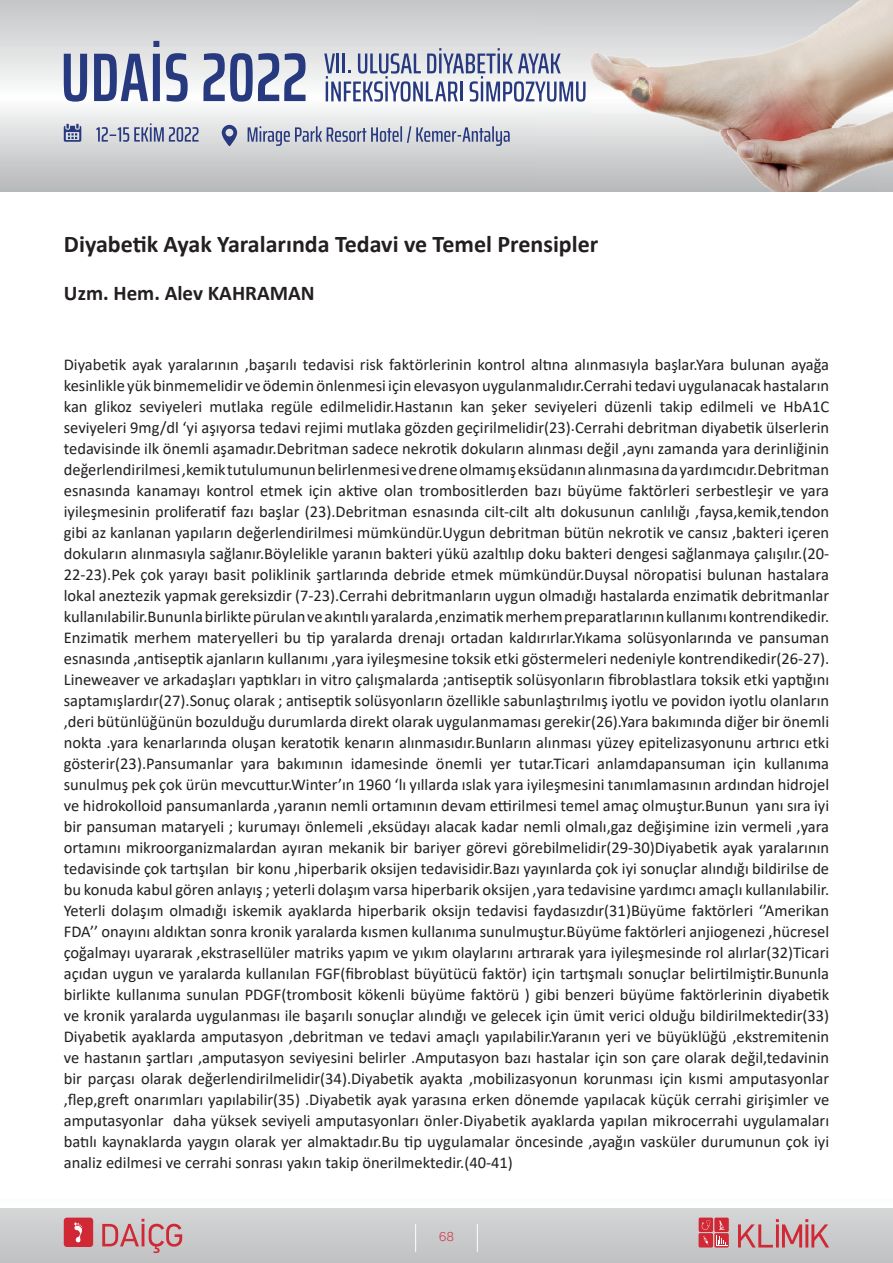
<style>
.page{position:relative;width:893px;height:1263px;background:#fff}
.page>*{position:absolute;margin:0;border:0;box-sizing:border-box;transform-origin:0 0}
.t1{font:700 24px "Calibri";color:#231f20}
.t2{font:700 21px "Calibri";color:#231f20}
.t3{font:16.5px/21px "Calibri";color:#231f20;text-align:justify}
.t4{font:100 13.5px "SF Compact Text";color:#d22637}
</style>
<div class="page">
<div style="left:64px;top:1217px;width:29px;height:30px;background:#d02935;border-radius:3px"></div>
<svg style="left:74px;top:1222px;width:9px;height:21px"></svg>
<svg style="left:102px;top:1219px;width:80px;height:34px;background:#cba2a6"></svg>
<svg style="left:738px;top:1219px;width:91px;height:28px;background:#cc9a9f"></svg>
<div style="left:699px;top:1233px;width:14px;height:14px;background:#d02935;border-radius:2px"></div>
<div style="left:699px;top:1217px;width:14px;height:15px;background:#d02935;border-radius:2px"></div>
<div style="left:714px;top:1217px;width:15px;height:15px;background:#d02935;border-radius:2px"></div>
<svg style="left:701px;top:1220px;width:9px;height:10px"></svg>
<svg style="left:703px;top:1236px;width:6px;height:9px"></svg>
<div style="left:714px;top:1233px;width:15px;height:14px;background:#d02935;border-radius:2px"></div>
<svg style="left:716px;top:1220px;width:11px;height:26px"></svg>
<svg style="left:880px;top:1208px;width:13px;height:12px"></svg>
<img style="left:537px;top:0;width:356px;height:191px">
<svg style="left:96px;top:123px;width:103px;height:19px;background:#adb2c6"></svg>
<svg style="left:64px;top:124px;width:17px;height:18px"></svg>
<svg style="left:248px;top:126px;width:262px;height:20px;background:#afb4c6"></svg>
<svg style="left:222px;top:125px;width:15px;height:21px"></svg>
<svg style="left:64px;top:54px;width:23px;height:48px"></svg>
<svg style="left:94px;top:41px;width:66px;height:60px;background:#929aba"></svg>
<svg style="left:166px;top:53px;width:22px;height:49px"></svg>
<svg style="left:203px;top:53px;width:102px;height:49px"></svg>
<svg style="left:324px;top:48px;width:261px;height:54px"></svg>
<h1 class="t1" style="left:64px;top:227px;width:536px">Diyabetik Ayak Yaralarında Tedavi ve Temel Prensipler</h1>
<p class="t2" style="left:64px;top:278px;width:252px">Uzm. Hem. Alev KAHRAMAN</p>
<p class="t3" style="left:64px;top:353px;width:767px">Diyabetik ayak yaralarının ,başarılı tedavisi risk faktörlerinin kontrol altına alınmasıyla başlar.Yara bulunan ayağa kesinlikle yük binmemelidir ve ödemin önlenmesi için elevasyon uygulanmalıdır.Cerrahi tedavi uygulanacak hastaların kan glikoz seviyeleri mutlaka regüle edilmelidir.Hastanın kan şeker seviyeleri düzenli takip edilmeli ve HbA1C seviyeleri 9mg/dl ‘yi aşıyorsa tedavi rejimi mutlaka gözden geçirilmelidir(23).Cerrahi debritman diyabetik ülserlerin tedavisinde ilk önemli aşamadır.Debritman sadece nekrotik dokuların alınması değil ,aynı zamanda yara derinliğinin değerlendirilmesi ,kemik tutulumunun belirlenmesi ve drene olmamış eksüdanın alınmasına da yardımcıdır.Debritman esnasında kanamayı kontrol etmek için aktive olan trombositlerden bazı büyüme faktörleri serbestleşir ve yara iyileşmesinin proliferatif fazı başlar (23).Debritman esnasında cilt-cilt altı dokusunun canlılığı ,faysa,kemik,tendon gibi az kanlanan yapıların değerlendirilmesi mümkündür.Uygun debritman bütün nekrotik ve cansız ,bakteri içeren dokuların alınmasıyla sağlanır.Böylelikle yaranın bakteri yükü azaltılıp doku bakteri dengesi sağlanmaya çalışılır.(20- 22-23).Pek çok yarayı basit poliklinik şartlarında debride etmek mümkündür.Duysal nöropatisi bulunan hastalara lokal aneztezik yapmak gereksizdir (7-23).Cerrahi debritmanların uygun olmadığı hastalarda enzimatik debritmanlar kullanılabilir.Bununla birlikte pürulan ve akıntılı yaralarda ,enzimatik merhem preparatlarının kullanımı kontrendikedir.<br>Enzimatik merhem materyelleri bu tip yaralarda drenajı ortadan kaldırırlar.Yıkama solüsyonlarında ve pansuman esnasında ,antiseptik ajanların kullanımı ,yara iyileşmesine toksik etki göstermeleri nedeniyle kontrendikedir(26-27).<br>Lineweaver ve arkadaşları yaptıkları in vitro çalışmalarda ;antiseptik solüsyonların fibroblastlara toksik etki yaptığını saptamışlardır(27).Sonuç olarak ; antiseptik solüsyonların özellikle sabunlaştırılmış iyotlu ve povidon iyotlu olanların ,deri bütünlüğünün bozulduğu durumlarda direkt olarak uygulanmaması gerekir(26).Yara bakımında diğer bir önemli nokta .yara kenarlarında oluşan keratotik kenarın alınmasıdır.Bunların alınması yüzey epitelizasyonunu artırıcı etki gösterir(23).Pansumanlar yara bakımının idamesinde önemli yer tutar.Ticari anlamdapansuman için kullanıma sunulmuş pek çok ürün mevcuttur.Winter’ın 1960 ‘lı yıllarda ıslak yara iyileşmesini tanımlamasının ardından hidrojel ve hidrokolloid pansumanlarda ,yaranın nemli ortamının devam ettirilmesi temel amaç olmuştur.Bunun yanı sıra iyi bir pansuman mataryeli ; kurumayı önlemeli ,eksüdayı alacak kadar nemli olmalı,gaz değişimine izin vermeli ,yara ortamını mikroorganizmalardan ayıran mekanik bir bariyer görevi görebilmelidir(29-30)Diyabetik ayak yaralarının tedavisinde çok tartışılan bir konu ,hiperbarik oksijen tedavisidir.Bazı yayınlarda çok iyi sonuçlar alındığı bildirilse de bu konuda kabul gören anlayış ; yeterli dolaşım varsa hiperbarik oksijen ,yara tedavisine yardımcı amaçlı kullanılabilir.<br>Yeterli dolaşım olmadığı iskemik ayaklarda hiperbarik oksijn tedavisi faydasızdır(31)Büyüme faktörleri ‘’Amerikan FDA’’ onayını aldıktan sonra kronik yaralarda kısmen kullanıma sunulmuştur.Büyüme faktörleri anjiogenezi ,hücresel çoğalmayı uyararak ,ekstrasellüler matriks yapım ve yıkım olaylarını artırarak yara iyileşmesinde rol alırlar(32)Ticari açıdan uygun ve yaralarda kullanılan FGF(fibroblast büyütücü faktör) için tartışmalı sonuçlar belirtilmiştir.Bununla birlikte kullanıma sunulan PDGF(trombosit kökenli büyüme faktörü ) gibi benzeri büyüme faktörlerinin diyabetik ve kronik yaralarda uygulanması ile başarılı sonuçlar alındığı ve gelecek için ümit verici olduğu bildirilmektedir(33)<br>Diyabetik ayaklarda amputasyon ,debritman ve tedavi amaçlı yapılabilir.Yaranın yeri ve büyüklüğü ,ekstremitenin ve hastanın şartları ,amputasyon seviyesini belirler .Amputasyon bazı hastalar için son çare olarak değil,tedavinin bir parçası olarak değerlendirilmelidir(34).Diyabetik ayakta ,mobilizasyonun korunması için kısmi amputasyonlar ,flep,greft onarımları yapılabilir(35) .Diyabetik ayak yarasına erken dönemde yapılacak küçük cerrahi girişimler ve amputasyonlar daha yüksek seviyeli amputasyonları önler.Diyabetik ayaklarda yapılan mikrocerrahi uygulamaları batılı kaynaklarda yaygın olarak yer almaktadır.Bu tip uygulamalar öncesinde ,ayağın vasküler durumunun çok iyi analiz edilmesi ve cerrahi sonrası yakın takip önerilmektedir.(40-41)</p>
<p class="t4" style="left:439px;top:1229px;width:17px">68</p>
</div>
